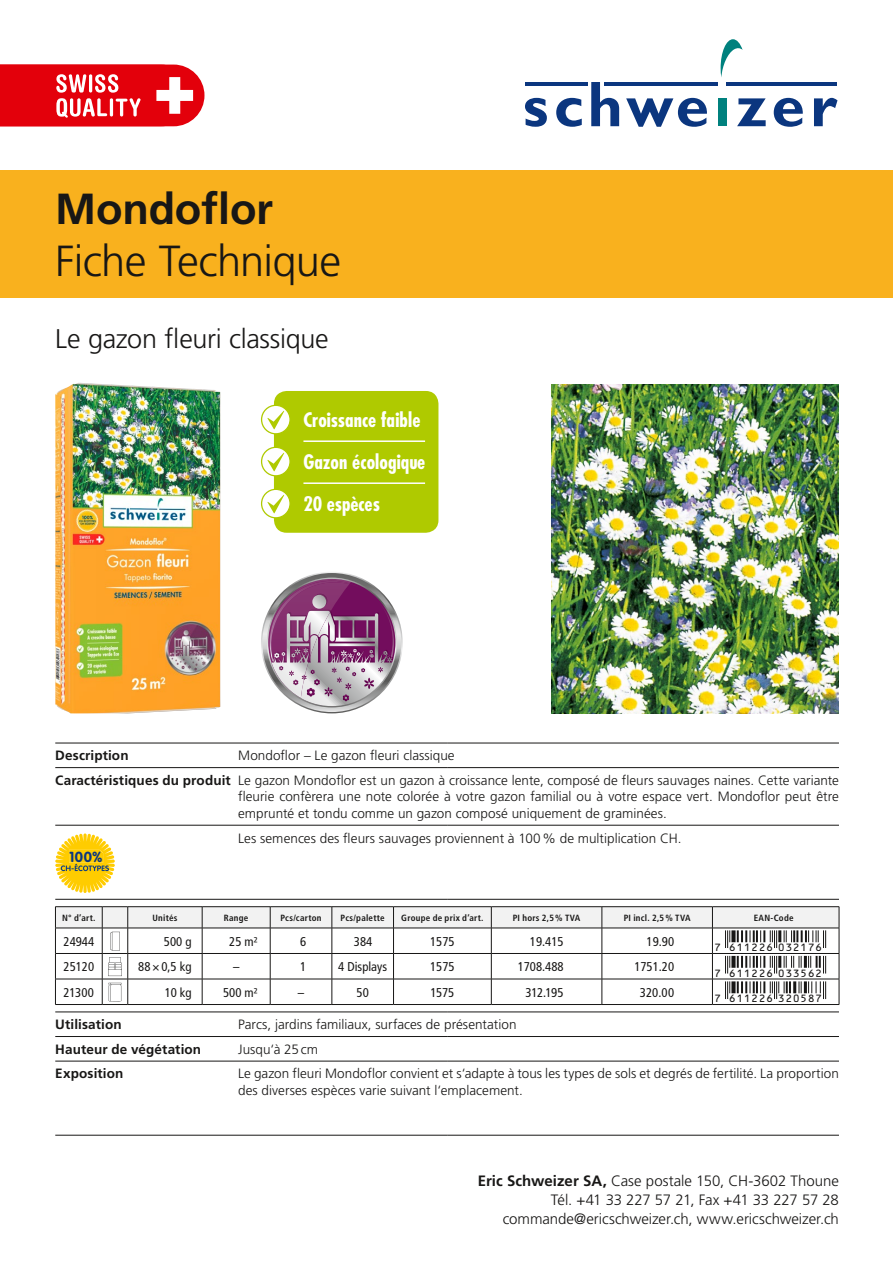
<style>
.page{position:relative;width:893px;height:1263px;background:#fff}
.page>*{position:absolute;margin:0;border:0;box-sizing:border-box;transform-origin:0 0}
.t1{font:300 43.5px "Frutiger LT Pro";letter-spacing:-.02em;color:#181716}
.t2{font:700 43.5px "Frutiger LT Pro";letter-spacing:-.01em;color:#181716}
.t3{font:300 27px "Frutiger LT Pro";letter-spacing:-.015em;color:#181716}
.t4{font:700 condensed 19.5px/42px "Futura Std";color:#fff}
.t5{font:300 15px/18.8px "Frutiger LT Pro";letter-spacing:-.005em;color:#181716;text-align:right}
.t6{font:700 14.4px "VAG Rounded";color:#0b367f}
.t7{font:300 13.5px/16.5px "Frutiger LT Pro";letter-spacing:.005em;color:#181716}
.t8{font:700 13.5px "Frutiger LT Pro";letter-spacing:.01em;color:#181716}
.t9{font:condensed 12.75px "Frutiger LT Pro";color:#181716}
.t10{font:10.65px "OCRB";letter-spacing:.1em;color:#181716}
.t11{font:700 condensed 9px "Frutiger LT Pro";letter-spacing:.025em;color:#181716}
.s1{font-weight:700}
</style>
<div class="page">
<div style="left:0;top:170px;width:893px;height:128px;background:#f9b11e"></div>
<div style="left:718px;top:98px;width:9px;height:28px;background:#00817e"></div>
<svg style="left:525px;top:98px;width:22px;height:29px"></svg>
<svg style="left:556px;top:98px;width:26px;height:29px"></svg>
<svg style="left:626px;top:98px;width:81px;height:29px"></svg>
<svg style="left:737px;top:98px;width:29px;height:28px"></svg>
<svg style="left:774px;top:98px;width:29px;height:29px"></svg>
<svg style="left:814px;top:98px;width:23px;height:28px"></svg>
<hr style="left:525px;top:82px;width:63px;height:3px;background:#0b367f">
<svg style="left:721px;top:39px;width:22px;height:38px"></svg>
<hr style="left:604px;top:82px;width:114px;height:3px;background:#0b367f">
<hr style="left:726px;top:82px;width:111px;height:3px;background:#0b367f">
<svg style="left:591px;top:82px;width:28px;height:44px"></svg>
<img style="left:552px;top:384px;width:287px;height:329px">
<img style="left:55px;top:383px;width:165px;height:330px">
<svg style="left:55px;top:833px;width:60px;height:60px"></svg>
<div style="left:274px;top:391px;width:164px;height:142px;background:#afca00;border-radius:13px"></div>
<svg style="left:261px;top:405px;width:29px;height:29px"></svg>
<hr style="left:303px;top:440px;width:122px;height:2px;background:#fff">
<svg style="left:261px;top:447px;width:29px;height:29px"></svg>
<hr style="left:303px;top:482px;width:122px;height:2px;background:#fff">
<svg style="left:261px;top:489px;width:29px;height:29px"></svg>
<svg style="left:261px;top:572px;width:142px;height:141px"></svg>
<svg style="left:0;top:65px;width:204px;height:61px;background:#e82e37"></svg>
<hr style="left:55px;top:743px;width:392px;height:1px;background:#181716">
<hr style="left:447px;top:743px;width:392px;height:1px;background:#181716">
<hr style="left:55px;top:767px;width:392px;height:1px;background:#181716">
<hr style="left:447px;top:767px;width:392px;height:1px;background:#181716">
<hr style="left:55px;top:825px;width:392px;height:1px;background:#181716">
<hr style="left:447px;top:825px;width:392px;height:1px;background:#181716">
<hr style="left:55px;top:899px;width:392px;height:1px;background:#181716">
<hr style="left:447px;top:899px;width:392px;height:1px;background:#181716">
<hr style="left:55px;top:1012px;width:392px;height:1px;background:#181716">
<hr style="left:447px;top:1012px;width:392px;height:1px;background:#181716">
<hr style="left:55px;top:1036px;width:392px;height:1px;background:#181716">
<hr style="left:447px;top:1036px;width:392px;height:1px;background:#181716">
<hr style="left:55px;top:1061px;width:392px;height:1px;background:#181716">
<hr style="left:447px;top:1061px;width:392px;height:1px;background:#181716">
<hr style="left:55px;top:1135px;width:392px;height:1px;background:#181716">
<hr style="left:447px;top:1135px;width:392px;height:1px;background:#181716">
<svg style="left:55px;top:906px;width:785px;height:99px"></svg>
<h1 class="t2" style="left:55px;top:183px;width:219px">Mondoflor</h1>
<h1 class="t1" style="left:55px;top:236px;width:287px">Fiche Technique</h1>
<h2 class="t3" style="left:55px;top:323px;width:275px">Le gazon fleuri classique</h2>
<h3 class="t4" style="left:303px;top:399px;width:123px">Croissance faible<br>Gazon écologique<br>20 espèces</h3>
<p class="t7" style="left:55px;top:743px;width:785px;line-height:24.6px;text-indent:183px">Mondoflor – Le gazon fleuri classique<br><span class="s1">Caractéristiques du produit</span> Le gazon Mondoflor est un gazon à croissance lente, composé de fleurs sauvages naines. Cette variante</p>
<p class="t7" style="left:238px;top:789px;width:602px">fleurie confèrera une note colorée à votre gazon familial ou à votre espace vert. Mondoflor peut être emprunté et tondu comme un gazon composé uniquement de graminées.</p>
<p class="t7" style="left:238px;top:830px;width:445px">Les semences des fleurs sauvages proviennent à 100% de multiplication CH.</p>
<p class="t8" style="left:55px;top:748px;width:75px">Description</p>
<p class="t6" style="left:69px;top:848px;width:35px">100%</p>
<p class="t11" style="left:62px;top:912px;width:35px">N° d’art.</p>
<p class="t11" style="left:152px;top:912px;width:26px">Unités</p>
<p class="t11" style="left:224px;top:912px;width:26px">Range</p>
<p class="t11" style="left:280px;top:912px;width:43px">Pcs/carton</p>
<p class="t11" style="left:341px;top:912px;width:46px">Pcs/palette</p>
<p class="t11" style="left:401px;top:912px;width:84px">Groupe de prix d’art.</p>
<p class="t11" style="left:513px;top:912px;width:69px">PI hors 2,5% TVA</p>
<p class="t11" style="left:624px;top:912px;width:69px">PI incl. 2,5% TVA</p>
<p class="t11" style="left:754px;top:912px;width:41px">EAN-Code</p>
<p class="t9" style="left:64px;top:934px;width:32px">24944</p>
<p class="t9" style="left:164px;top:934px;width:29px">500 g</p>
<p class="t9" style="left:229px;top:934px;width:30px">25 m²</p>
<p class="t9" style="left:300px;top:934px;width:8px">6</p>
<p class="t9" style="left:354px;top:934px;width:20px">384</p>
<p class="t9" style="left:430px;top:934px;width:26px">1575</p>
<p class="t9" style="left:530px;top:934px;width:35px">19.415</p>
<p class="t9" style="left:647px;top:934px;width:29px">19.90</p>
<p class="t10" style="left:714px;top:944px;width:109px">7 611226 032176</p>
<p class="t9" style="left:64px;top:959px;width:32px">25120</p>
<p class="t9" style="left:138px;top:959px;width:55px">88×0,5 kg</p>
<p class="t9" style="left:233px;top:959px;width:8px">–</p>
<p class="t9" style="left:300px;top:959px;width:8px">1</p>
<p class="t9" style="left:338px;top:959px;width:50px">4 Displays</p>
<p class="t9" style="left:430px;top:959px;width:26px">1575</p>
<p class="t9" style="left:518px;top:959px;width:47px">1708.488</p>
<p class="t9" style="left:634px;top:959px;width:41px">1751.20</p>
<p class="t9" style="left:64px;top:985px;width:32px">21300</p>
<p class="t9" style="left:165px;top:985px;width:28px">10 kg</p>
<p class="t9" style="left:223px;top:985px;width:36px">500 m²</p>
<p class="t9" style="left:298px;top:985px;width:8px">–</p>
<p class="t9" style="left:356px;top:985px;width:14px">50</p>
<p class="t9" style="left:430px;top:985px;width:25px">1575</p>
<p class="t9" style="left:525px;top:985px;width:40px">312.195</p>
<p class="t9" style="left:640px;top:985px;width:36px">320.00</p>
<p class="t10" style="left:714px;top:969px;width:109px">7 611226 033562</p>
<p class="t10" style="left:714px;top:995px;width:109px">7 611226 320587</p>
<p class="t8" style="left:55px;top:1017px;width:68px">Utilisation</p>
<p class="t7" style="left:238px;top:1016px;width:280px">Parcs, jardins familiaux, surfaces de présentation</p>
<p class="t8" style="left:55px;top:1041px;width:147px">Hauteur de végétation</p>
<p class="t7" style="left:238px;top:1041px;width:81px">Jusqu‘à 25cm</p>
<p class="t8" style="left:55px;top:1066px;width:70px">Exposition</p>
<p class="t7" style="left:238px;top:1066px;width:602px">Le gazon fleuri Mondoflor convient et s‘adapte à tous les types de sols et degrés de fertilité. La proportion des diverses espèces varie suivant l‘emplacement.</p>
<p class="t5" style="left:478px;top:1171px;width:363px"><span class="s1">Eric Schweizer SA,</span> Case postale 150, CH-3602 Thoune<br>Tél. +41 33 227 57 21, Fax +41 33 227 57 28 commande@ericschweizer.ch, www.ericschweizer.ch</p>
</div>
